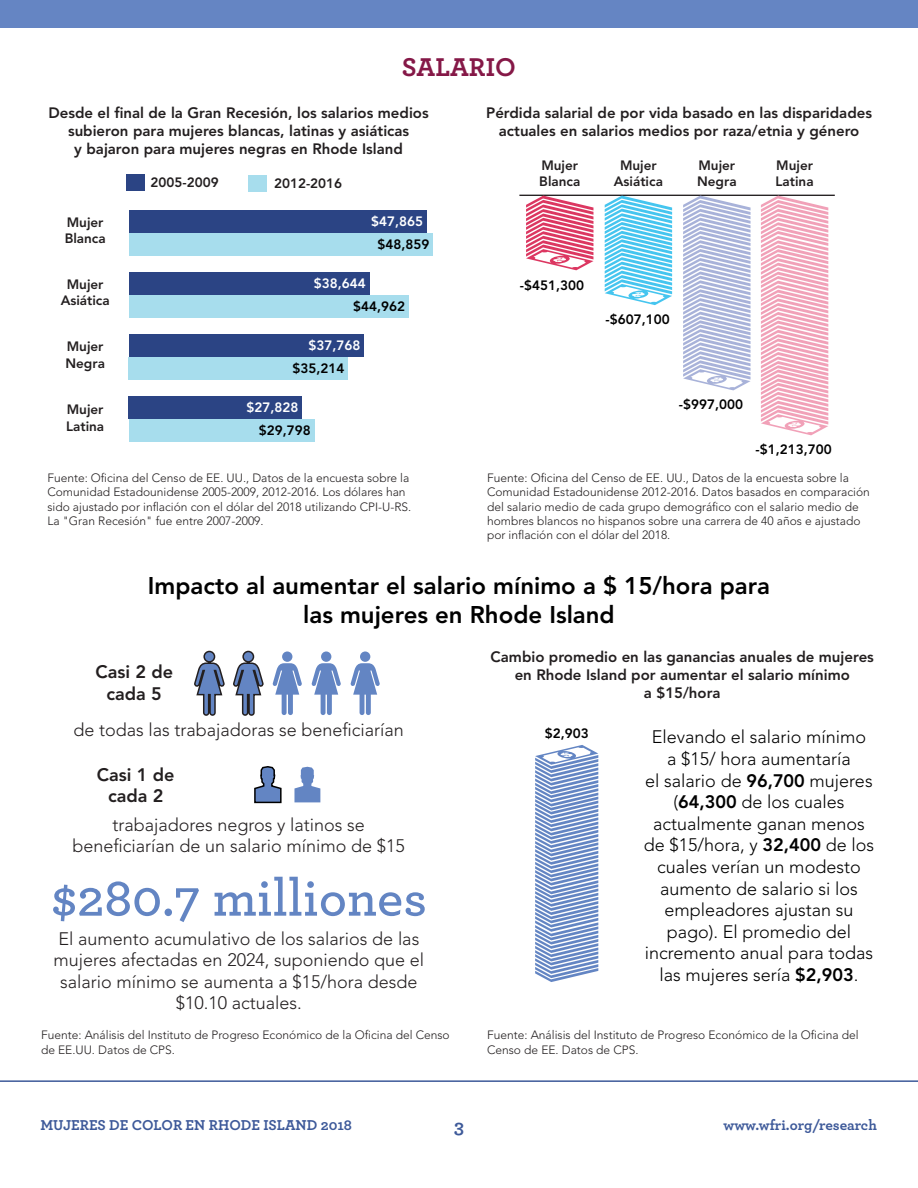
<style>
.page{position:relative;width:918px;height:1188px;background:#fff}
.page>*{position:absolute;margin:0;border:0;box-sizing:border-box;transform-origin:0 0}
.t1{font:600 53.25px "Archer";color:#6385c3}
.t2{font:700 27px "Archer";color:#851847}
.t3{font:800 24px "Avenir LT Std";color:#000}
.t4{font:700 19.5px "Archer";color:#3d5999}
.t5{font:300 18px/21.6px "Avenir LT Std";color:#000;text-align:center}
.t6{font:300 18px/21.6px "Avenir LT Std";color:#231f20;text-align:center}
.t7{font:800 18px/21.6px "Avenir LT Std";color:#231f20;text-align:center}
.t8{font:800 15px/18px "Avenir LT Std";color:#231f20;text-align:center}
.t9{font:700 15px "Archer";color:#3d5999}
.t10{font:800 13.5px "Avenir LT Std";color:#231f20}
.t11{font:800 13.5px "Avenir LT Std";color:#000}
.t12{font:800 13.5px "Avenir LT Std";color:#fff}
.t13{font:300 12px/14.4px "Avenir LT Std";color:#231f20}
.s1{font-weight:800}
</style>
<div class="page">
<hr style="left:519px;top:195px;width:316px;height:1px;background:#231f20">
<svg style="left:526px;top:196px;width:67px;height:74px"></svg>
<svg style="left:605px;top:196px;width:67px;height:109px"></svg>
<svg style="left:761px;top:196px;width:67px;height:239px"></svg>
<svg style="left:683px;top:196px;width:68px;height:194px"></svg>
<svg style="left:535px;top:745px;width:63px;height:237px"></svg>
<div style="left:129px;top:234px;width:304px;height:22px;background:#a7dded"></div>
<div style="left:129px;top:296px;width:280px;height:22px;background:#a7dded"></div>
<div style="left:129px;top:358px;width:219px;height:22px;background:#a7dded"></div>
<div style="left:129px;top:420px;width:185px;height:22px;background:#a7dded"></div>
<div style="left:129px;top:210px;width:298px;height:23px;background:#2b4484"></div>
<div style="left:129px;top:272px;width:240px;height:23px;background:#2b4484"></div>
<div style="left:129px;top:334px;width:235px;height:23px;background:#2b4484"></div>
<div style="left:129px;top:397px;width:173px;height:22px;background:#2b4484"></div>
<hr style="left:0;top:1080px;width:918px;height:2px;background:#3d5999">
<div style="left:0;top:0;width:918px;height:27px;background:#6585c3"></div>
<svg style="left:194px;top:650px;width:31px;height:66px"></svg>
<svg style="left:233px;top:650px;width:31px;height:66px"></svg>
<svg style="left:272px;top:651px;width:30px;height:64px"></svg>
<svg style="left:311px;top:651px;width:30px;height:64px"></svg>
<svg style="left:350px;top:651px;width:30px;height:64px"></svg>
<svg style="left:254px;top:766px;width:28px;height:38px"></svg>
<svg style="left:294px;top:767px;width:26px;height:35px"></svg>
<div style="left:249px;top:175px;width:18px;height:17px;background:#a7dded"></div>
<div style="left:126px;top:174px;width:18px;height:17px;background:#2b4484"></div>
<p class="t2" style="left:402px;top:46px;width:115px">SALARIO</p>
<p class="t8" style="left:48px;top:104px;width:382px">Desde el final de la Gran Recesión, los salarios medios subieron para mujeres blancas, latinas y asiáticas</p>
<p class="t8" style="left:74px;top:140px;width:330px">y bajaron para mujeres negras en Rhode Island</p>
<p class="t10" style="left:67px;top:215px;width:38px">Mujer</p>
<p class="t10" style="left:65px;top:231px;width:43px">Blanca</p>
<p class="t10" style="left:67px;top:276px;width:38px">Mujer</p>
<p class="t10" style="left:61px;top:292px;width:51px">Asiática</p>
<p class="t10" style="left:67px;top:339px;width:38px">Mujer</p>
<p class="t10" style="left:65px;top:355px;width:41px">Negra</p>
<p class="t10" style="left:67px;top:402px;width:38px">Mujer</p>
<p class="t10" style="left:66px;top:418px;width:40px">Latina</p>
<p class="t10" style="left:151px;top:175px;width:70px">2005-2009</p>
<p class="t10" style="left:274px;top:175px;width:70px">2012-2016</p>
<p class="t12" style="left:371px;top:213px;width:53px">$47,865</p>
<p class="t11" style="left:377px;top:236px;width:53px">$48,859</p>
<p class="t12" style="left:314px;top:275px;width:53px">$38,644</p>
<p class="t11" style="left:353px;top:298px;width:53px">$44,962</p>
<p class="t12" style="left:308px;top:337px;width:53px">$37,768</p>
<p class="t11" style="left:293px;top:360px;width:53px">$35,214</p>
<p class="t12" style="left:247px;top:399px;width:53px">$27,828</p>
<p class="t11" style="left:259px;top:422px;width:53px">$29,798</p>
<p class="t8" style="left:486px;top:104px;width:387px">Pérdida salarial de por vida basado en las disparidades actuales en salarios medios por raza/etnia y género</p>
<p class="t10" style="left:541px;top:157px;width:38px">Mujer</p>
<p class="t10" style="left:539px;top:174px;width:43px">Blanca</p>
<p class="t10" style="left:620px;top:157px;width:38px">Mujer</p>
<p class="t10" style="left:614px;top:174px;width:51px">Asiática</p>
<p class="t10" style="left:698px;top:157px;width:38px">Mujer</p>
<p class="t10" style="left:697px;top:174px;width:41px">Negra</p>
<p class="t10" style="left:776px;top:157px;width:38px">Mujer</p>
<p class="t10" style="left:776px;top:174px;width:40px">Latina</p>
<p class="t11" style="left:520px;top:277px;width:66px">-$451,300</p>
<p class="t11" style="left:606px;top:311px;width:66px">-$607,100</p>
<p class="t11" style="left:679px;top:397px;width:66px">-$997,000</p>
<p class="t11" style="left:756px;top:441px;width:78px">-$1,213,700</p>
<p class="t13" style="left:47px;top:471px;width:366px">Fuente: Oficina del Censo de EE. UU., Datos de la encuesta sobre la Comunidad Estadounidense 2005-2009, 2012-2016. Los dólares han sido ajustado por inflación con el dólar del 2018 utilizando CPI-U-RS.<br>La "Gran Recesión" fue entre 2007-2009.</p>
<p class="t13" style="left:487px;top:471px;width:384px">Fuente: Oficina del Censo de EE. UU., Datos de la encuesta sobre la Comunidad Estadounidense 2012-2016. Datos basados en comparación del salario medio de cada grupo demográfico con el salario medio de hombres blancos no hispanos sobre una carrera de 40 años e ajustado por inflación con el dólar del 2018.</p>
<p class="t3" style="left:148px;top:571px;width:624px">Impacto al aumentar el salario mínimo a $ 15/hora para</p>
<p class="t3" style="left:303px;top:600px;width:313px">las mujeres en Rhode Island</p>
<p class="t7" style="left:95px;top:661px;width:79px">Casi 2 de cada 5</p>
<p class="t6" style="left:73px;top:719px;width:332px">de todas las trabajadoras se beneficiarían</p>
<p class="t8" style="left:491px;top:648px;width:385px">Cambio promedio en las ganancias anuales de mujeres en Rhode Island por aumentar el salario mínimo</p>
<p class="t8" style="left:644px;top:684px;width:78px">a $15/hora</p>
<p class="t11" style="left:545px;top:726px;width:45px">$2,903</p>
<p class="t5" style="left:652px;top:726px;width:216px">Elevando el salario mínimo</p>
<p class="t5" style="left:667px;top:748px;width:185px">a $15/ hora aumentaría</p>
<p class="t5" style="left:645px;top:770px;width:229px">el salario de <span class="s1">96,700</span> mujeres</p>
<p class="t5" style="left:673px;top:791px;width:173px">(<span class="s1">64,300</span> de los cuales</p>
<p class="t5" style="left:644px;top:813px;width:232px">actualmente ganan menos de $15/hora, y <span class="s1">32,400</span> de los cuales verían un modesto aumento de salario si los empleadores ajustan su pago). El promedio del</p>
<p class="t5" style="left:645px;top:942px;width:230px">incremento anual para todas las mujeres sería <span class="s1">$2,903</span>.</p>
<p class="t7" style="left:97px;top:764px;width:79px">Casi 1 de cada 2</p>
<p class="t6" style="left:112px;top:814px;width:254px">trabajadores negros y latinos se</p>
<p class="t6" style="left:73px;top:835px;width:334px">beneficiarían de un salario mínimo de $15</p>
<h1 class="t1" style="left:51px;top:858px;width:377px">$280.7 milliones</h1>
<p class="t6" style="left:54px;top:928px;width:372px">El aumento acumulativo de los salarios de las mujeres afectadas en 2024, suponiendo que el salario mínimo se aumenta a $15/hora desde</p>
<p class="t6" style="left:176px;top:992px;width:128px">$10.10 actuales.</p>
<p class="t13" style="left:41px;top:1028px;width:410px">Fuente: Análisis del Instituto de Progreso Económico de la Oficina del Censo de EE.UU. Datos de CPS.</p>
<p class="t13" style="left:487px;top:1028px;width:373px">Fuente: Análisis del Instituto de Progreso Económico de la Oficina del<br>Censo de EE. Datos de CPS.</p>
<p class="t9" style="left:40px;top:1113px;width:313px">MUJERES DE COLOR EN RHODE ISLAND 2018</p>
<h3 class="t4" style="left:454px;top:1111px;width:11px">3</h3>
<p class="t9" style="left:724px;top:1113px;width:155px">www.wfri.org/research</p>
</div>
